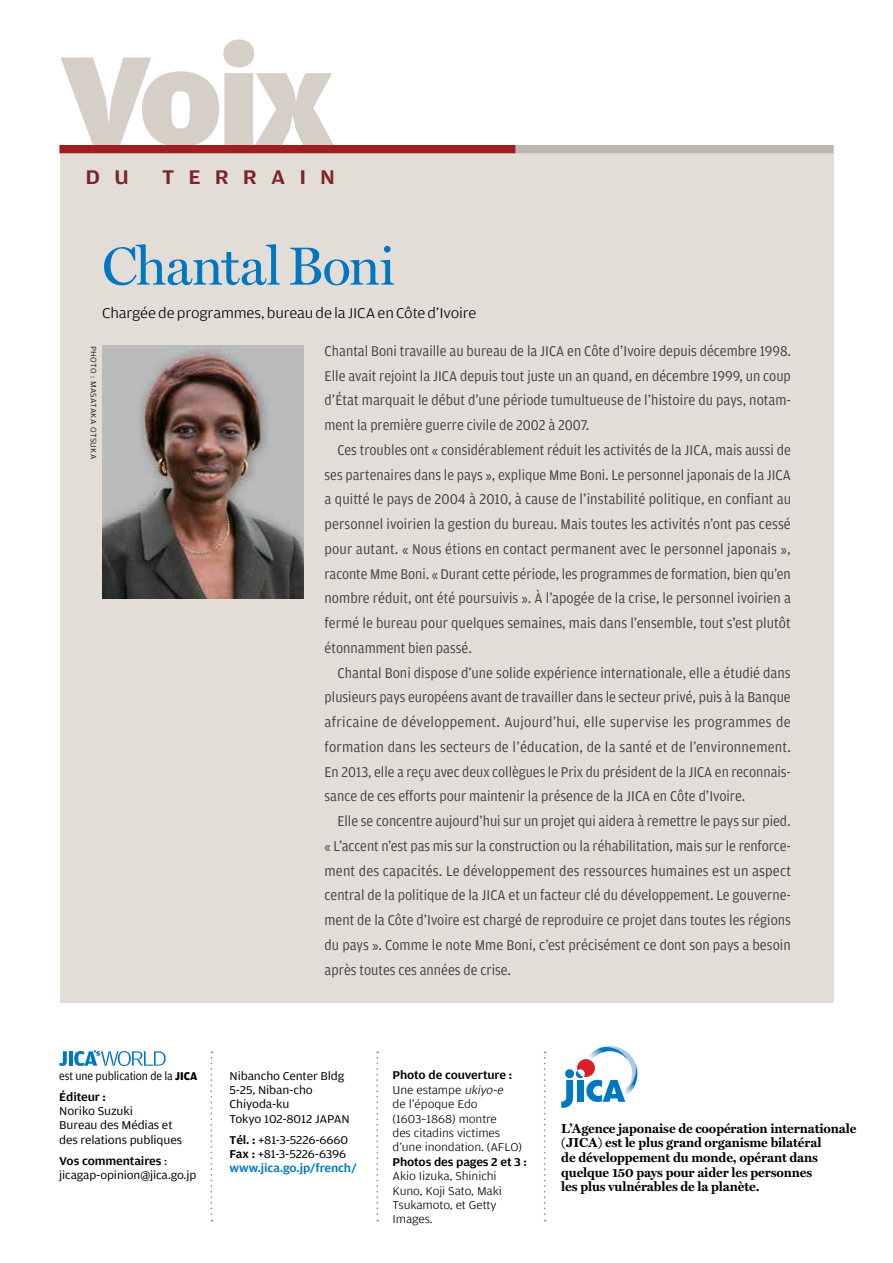
<style>
.page{position:relative;width:893px;height:1263px;background:#fff}
.page>*{position:absolute;margin:0;border:0;box-sizing:border-box;transform-origin:0 0}
.t1{font:900 135px "Amplitude Wide";color:#d6cfc7}
.t2{font:54px "Miller Display";letter-spacing:-.02em;color:#0077c0}
.t3{font:500 21px "Amplitude Wide";letter-spacing:.67em;color:#7c2427}
.t4{font:15px/24.8px "Amplitude";color:#414042;text-align:justify;scale:.95 1}
.t5{font:15px/24.8px "Amplitude";color:#414042;text-align:justify;scale:.96 1}
.t6{font:300 15px "Amplitude Wide";letter-spacing:-.01em;color:#000}
.t7{font:700 13.2px/14.7px "Miller Text";letter-spacing:-.01em;color:#000}
.t8{font:12px/14.4px "Amplitude Wide";letter-spacing:-.01em;color:#000}
.t9{font:300 12px/14.4px "Amplitude Wide";letter-spacing:-.01em;color:#000}
.t10{font:500 12px "Amplitude Wide";letter-spacing:-.01em;color:#000}
.t11{font:12px/20.9px "Amplitude Wide";letter-spacing:-.01em;color:#000;scale:.88 1}
.t12{font:11.85px "Amplitude Wide";letter-spacing:-.01em;color:#000}
.t13{font:300 8.25px "Amplitude Wide";letter-spacing:.04em;color:#000}
.s1{font-weight:700}
.s2{font-weight:500}
.s3{font-weight:400}
.s4{font-weight:500;color:#0077c0}
.s5{font-style:italic}
</style>
<div class="page">
<div style="left:60px;top:145px;width:773px;height:857px;background:#e2ddd7"></div>
<svg style="left:561px;top:1046px;width:76px;height:62px"></svg>
<svg style="left:59px;top:1051px;width:8px;height:15px"></svg>
<hr style="left:69px;top:1051px;width:4px;height:15px;background:#0077c0">
<svg style="left:74px;top:1050px;width:92px;height:16px"></svg>
<div style="left:60px;top:145px;width:773px;height:8px;background:#bfb6ad"></div>
<div style="left:60px;top:145px;width:455px;height:8px;background:#a01e21"></div>
<svg style="left:210px;top:1051px;width:2px;height:170px"></svg>
<svg style="left:376px;top:1051px;width:2px;height:170px"></svg>
<svg style="left:544px;top:1051px;width:2px;height:170px"></svg>
<img style="left:102px;top:346px;width:201px;height:252px">
<h1 class="t1" style="left:60px;top:16px;width:277px">Voix</h1>
<h3 class="t3" style="left:86px;top:164px;width:45px">D U</h3>
<h3 class="t3" style="left:162px;top:164px;width:174px">TERRAIN</h3>
<h2 class="t2" style="left:102px;top:235px;width:294px">Chantal Boni</h2>
<p class="t6" style="left:102px;top:303px;width:376px">Chargée de programmes, bureau de la JICA en Côte d’Ivoire</p>
<p class="t13" style="left:99px;top:346px;width:115px;rotate:90deg">PHOTO : MASATAKA OTSUKA</p>
<p class="t4" style="left:325px;top:338px;width:492px">Chantal Boni travaille au bureau de la JICA en Côte d’Ivoire depuis décembre 1998.<br>Elle avait rejoint la JICA depuis tout juste un an quand, en décembre 1999, un coup d’État marquait le début d’une période tumultueuse de l’histoire du pays, notam&shy;ment la première guerre civile de 2002 à 2007.</p>
<p class="t4" style="left:325px;top:437px;width:493px;text-indent:13px">Ces troubles ont « considérablement réduit les activités de la JICA, mais aussi de ses partenaires dans le pays », explique Mme Boni. Le personnel japonais de la JICA a quitté le pays de 2004 à 2010, à cause de l’instabilité politique, en confiant au personnel ivoirien la gestion du bureau. Mais toutes les activités n’ont pas cessé pour autant. « Nous étions en contact permanent avec le personnel japonais », raconte Mme Boni. « Durant cette période, les programmes de formation, bien qu’en nombre réduit, ont été poursuivis ». À l’apogée de la crise, le personnel ivoirien a fermé le bureau pour quelques semaines, mais dans l’ensemble, tout s’est plutôt étonnamment bien passé.</p>
<p class="t5" style="left:325px;top:660px;width:487px;text-indent:13px">Chantal Boni dispose d’une solide expérience internationale, elle a étudié dans plusieurs pays européens avant de travailler dans le secteur privé, puis à la Banque africaine de développement. Aujourd’hui, elle supervise les programmes de formation dans les secteurs de l’éducation, de la santé et de l’environnement.<br>En 2013, elle a reçu avec deux collègues le Prix du président de la JICA en reconnais&shy;sance de ces efforts pour maintenir la présence de la JICA en Côte d’Ivoire.</p>
<p class="t4" style="left:325px;top:808px;width:492px;text-indent:13px">Elle se concentre aujourd’hui sur un projet qui aidera à remettre le pays sur pied. « L’accent n’est pas mis sur la construction ou la réhabilitation, mais sur le renforce&shy;ment des capacités. Le développement des ressources humaines est un aspect central de la politique de la JICA et un facteur clé du développement. Le gouverne&shy;ment de la Côte d’Ivoire est chargé de reproduire ce projet dans toutes les régions du pays ». Comme le note Mme Boni, c’est précisément ce dont son pays a besoin après toutes ces années de crise.</p>
<p class="t11" style="left:59px;top:1065px;width:158px">est une publication de la <span class="s1">JICA<br></span><span class="s2">Éditeur :</span></p>
<p class="t8" style="left:59px;top:1103px;width:124px">Noriko Suzuki<br>Bureau des Médias et des relations publiques</p>
<p class="t10" style="left:59px;top:1153px;width:109px">Vos commentaires <span class="s3">:</span></p>
<p class="t12" style="left:59px;top:1168px;width:139px">jicagap-opinion@jica.go.jp</p>
<p class="t8" style="left:229px;top:1068px;width:122px">Nibancho Center Bldg<br>5-25, Niban-cho<br>Chiyoda-ku<br>Tokyo 102-8012 JAPAN</p>
<p class="t8" style="left:229px;top:1132px;width:129px"><span class="s2">Tél. :</span> +81-3-5226-6660<br><span class="s2">Fax :</span> +81-3-5226-6396 <span class="s4">www.jica.go.jp/french/</span></p>
<p class="t9" style="left:393px;top:1068px;width:131px"><span class="s2">Photo de couverture :<br></span>Une estampe <span class="s5">ukiyo-e<br></span>de l’époque Edo (1603–1868) montre<br>des citadins victimes d’une inondation. (AFLO)</p>
<p class="t10" style="left:393px;top:1154px;width:136px">Photos des pages 2 et 3 :</p>
<p class="t9" style="left:393px;top:1169px;width:111px">Akio Iizuka, Shinichi<br>Kuno, Koji Sato, Maki<br>Tsukamoto, et Getty<br>Images.</p>
<p class="t7" style="left:561px;top:1120px;width:297px">L’Agence japonaise de coopération internationale (JICA) est le plus grand organisme bilatéral<br>de développement du monde, opérant dans quelque 150 pays pour aider les personnes<br>les plus vulnérables de la planète.</p>
</div>
